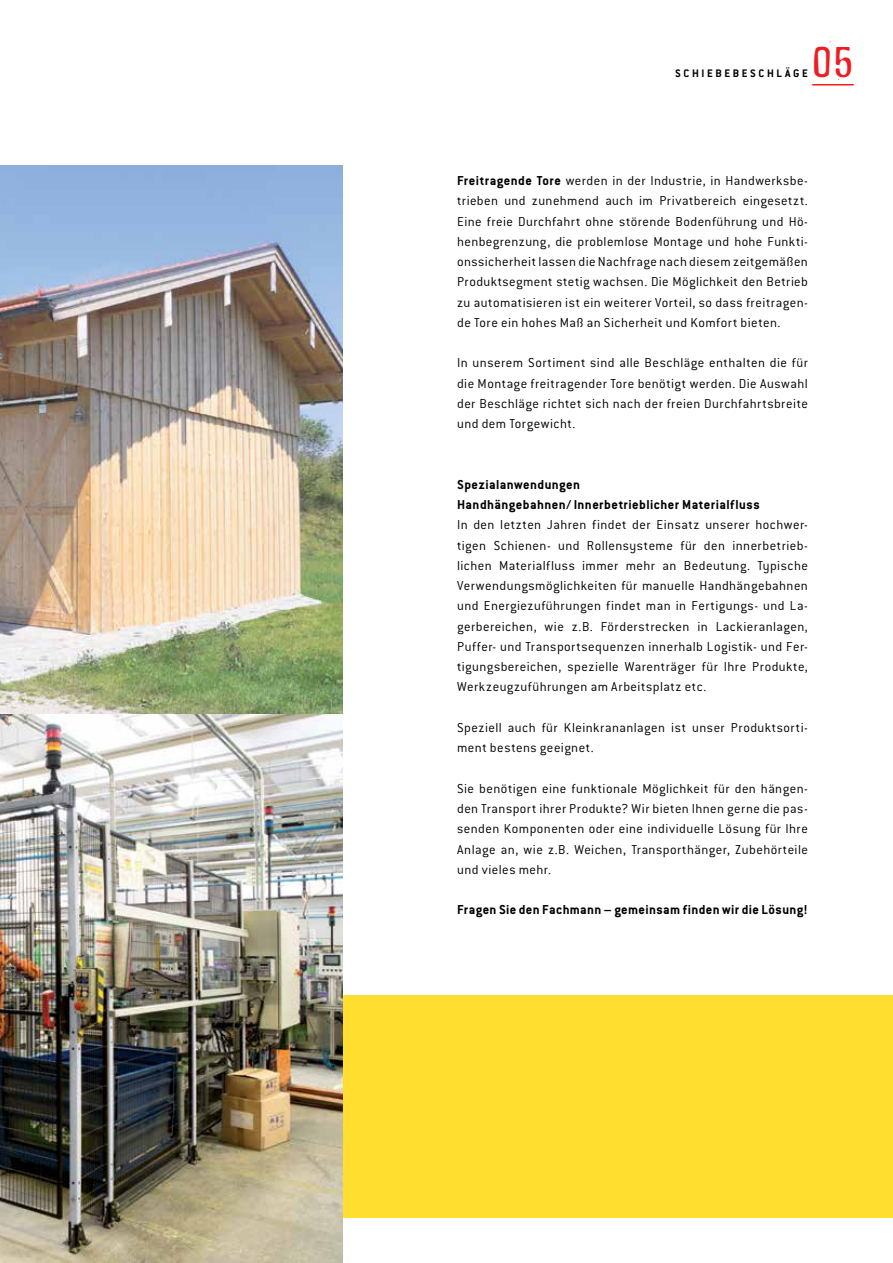
<style>
.page{position:relative;width:893px;height:1263px;background:#fff}
.page>*{position:absolute;margin:0;border:0;box-sizing:border-box;transform-origin:0 0}
.t1{font:500 45px "Gagamond MEA";color:#ed1d24}
.t2{font:300 14.25px/20.2px "Conduit ITC Pro";letter-spacing:.035em;color:#000;text-align:justify}
.t3{font:700 14.25px/20.2px "Conduit ITC Pro";letter-spacing:.03em;color:#000}
.t4{font:700 12px "Conduit ITC Pro";letter-spacing:.22em;color:#000}
.s1{font-weight:700}
</style>
<div class="page">
<div style="left:315px;top:995px;width:578px;height:223px;background:#ffde2f"></div>
<img style="left:0;top:165px;width:343px;height:548px">
<hr style="left:812px;top:84px;width:42px;height:2px;background:#ed1d24">
<img style="left:0;top:715px;width:343px;height:548px">
<h1 class="t1" style="left:812px;top:38px;width:43px">05</h1>
<p class="t4" style="left:675px;top:66px;width:134px">Schi ebebeschl äge</p>
<p class="t2" style="left:457px;top:171px;width:352px"><span class="s1">Freitragende Tore</span> werden in der Industrie, in Handwerksbe&shy;trieben und zunehmend auch im Privatbereich eingesetzt.<br>Eine freie Durchfahrt ohne störende Bodenführung und Hö&shy;henbegrenzung, die problemlose Montage und hohe Funkti&shy;onssicherheit lassen die Nachfrage nach diesem zeitgemäßen Produktsegment stetig wachsen. Die Möglichkeit den Betrieb zu automatisieren ist ein weiterer Vorteil, so dass freitragen&shy;de Tore ein hohes Maß an Sicherheit und Komfort bieten.</p>
<p class="t2" style="left:457px;top:353px;width:352px">In unserem Sortiment sind alle Beschläge enthalten die für die Montage freitragender Tore benötigt werden. Die Auswahl der Beschläge richtet sich nach der freien Durchfahrtsbreite und dem Torgewicht.</p>
<p class="t3" style="left:457px;top:474px;width:304px">Spezialanwendungen<br>Handhängebahnen/ Innerbetrieblicher Materialfluss</p>
<p class="t2" style="left:457px;top:515px;width:352px">In den letzten Jahren findet der Einsatz unserer hochwer&shy;tigen Schienen- und Rollensysteme für den innerbetrieb&shy;lichen Materialfluss immer mehr an Bedeutung. Typische Verwendungsmöglichkeiten für manuelle Handhängebahnen und Energiezuführungen findet man in Fertigungs- und La&shy;gerbereichen, wie z.B. Förderstrecken in Lackieranlagen, Puffer- und Transportsequenzen innerhalb Logistik- und Fer&shy;tigungsbereichen, spezielle Warenträger für Ihre Produkte, Werkzeugzuführungen am Arbeitsplatz etc.</p>
<p class="t2" style="left:457px;top:717px;width:352px">Speziell auch für Kleinkrananlagen ist unser Produktsorti&shy;ment bestens geeignet.</p>
<p class="t2" style="left:457px;top:778px;width:352px">Sie benötigen eine funktionale Möglichkeit für den hängen&shy;den Transport ihrer Produkte? Wir bieten Ihnen gerne die pas&shy;senden Komponenten oder eine individuelle Lösung für Ihre Anlage an, wie z.B. Weichen, Transporthänger, Zubehörteile und vieles mehr.</p>
<p class="t3" style="left:457px;top:899px;width:352px">Fragen Sie den Fachmann – gemeinsam finden wir die Lösung!</p>
</div>
